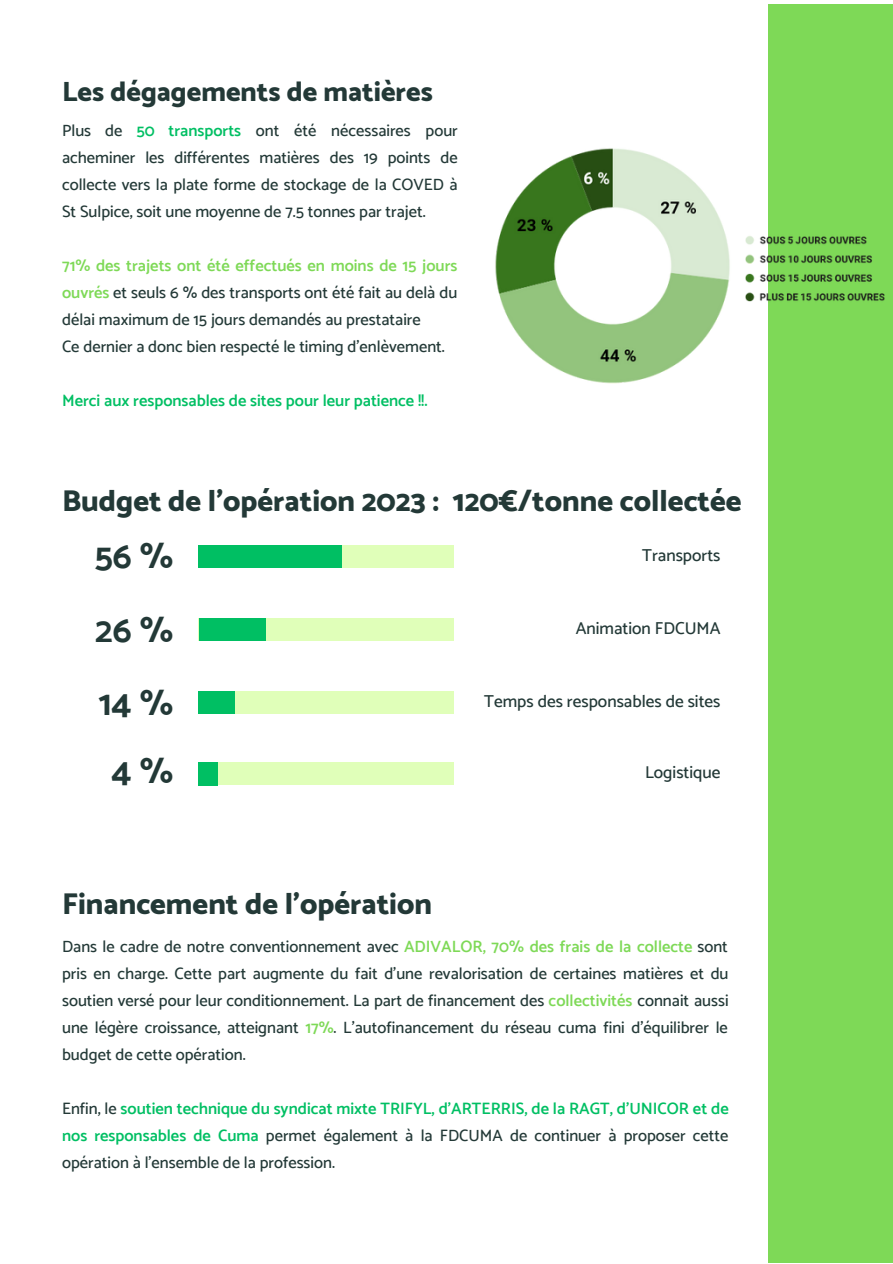
<style>
.page{position:relative;width:893px;height:1264px;background:#fff}
.page>*{position:absolute;margin:0;border:0;box-sizing:border-box;transform-origin:0 0}
.t1{font:700 36px "Catamaran";color:#233937}
.t2{font:800 30px "Catamaran";color:#233937}
.t3{font:800 27.75px "Catamaran";color:#233937}
.t4{font:500 17.25px "Catamaran";color:#233937}
.t5{font:500 16.5px/27px "Catamaran";color:#233937;text-align:justify}
.t6{font:600 16.5px "Catamaran";color:#00bf63}
.s1{font-weight:600;color:#00bf63}
.s2{font-weight:600;color:#7ed957}
</style>
<div class="page">
<div style="left:768px;top:4px;width:124px;height:1258px;background:#7ed957"></div>
<img style="left:495px;top:148px;width:390px;height:236px">
<div style="left:199px;top:545px;width:255px;height:23px;background:#e0ffb9"></div>
<div style="left:199px;top:618px;width:255px;height:23px;background:#e0ffb9"></div>
<div style="left:199px;top:691px;width:255px;height:23px;background:#e0ffb9"></div>
<div style="left:199px;top:545px;width:142px;height:23px;background:#00bf63"></div>
<div style="left:199px;top:618px;width:66px;height:23px;background:#00bf63"></div>
<div style="left:199px;top:691px;width:35px;height:23px;background:#00bf63"></div>
<div style="left:199px;top:762px;width:255px;height:23px;background:#e0ffb9"></div>
<div style="left:199px;top:762px;width:19px;height:23px;background:#00bf63"></div>
<p class="t3" style="left:62px;top:75px;width:372px">Les dégagements de matières</p>
<p class="t5" style="left:62px;top:117px;width:397px">Plus de <span class="s1">50 transports</span> ont été nécessaires pour acheminer les différentes matières des 19 points de collecte vers la plate forme de stockage de la COVED à St Sulpice, soit une moyenne de 7.5 tonnes par trajet.</p>
<p class="t5" style="left:62px;top:252px;width:397px"><span class="s2">71% des trajets ont été effectués en moins de 15 jours ouvrés</span> et seuls 6 % des transports ont été fait au delà du délai maximum de 15 jours demandés au prestataire</p>
<p class="t5" style="left:62px;top:333px;width:384px">Ce dernier a donc bien respecté le timing d'enlèvement.</p>
<p class="t6" style="left:62px;top:391px;width:367px">Merci aux responsables de sites pour leur patience !!.</p>
<p class="t2" style="left:62px;top:483px;width:681px">Budget de l'opération 2023 : 120€/tonne collectée</p>
<p class="t1" style="left:94px;top:534px;width:80px">56 %</p>
<p class="t1" style="left:95px;top:608px;width:80px">26 %</p>
<p class="t4" style="left:642px;top:545px;width:80px">Transports</p>
<p class="t4" style="left:575px;top:618px;width:146px">Animation FDCUMA</p>
<p class="t1" style="left:98px;top:681px;width:76px">14 %</p>
<p class="t4" style="left:484px;top:690px;width:238px">Temps des responsables de sites</p>
<p class="t1" style="left:112px;top:749px;width:63px">4%</p>
<p class="t4" style="left:645px;top:761px;width:77px">Logistique</p>
<p class="t2" style="left:62px;top:885px;width:371px">Financement de l'opération</p>
<p class="t5" style="left:62px;top:933px;width:668px">Dans le cadre de notre conventionnement avec <span class="s2">ADIVALOR, 70% des frais de la collecte</span> sont pris en charge. Cette part augmente du fait d’une revalorisation de certaines matières et du soutien versé pour leur conditionnement. La part de financement des <span class="s2">collectivités</span> connait aussi une légère croissance, atteignant <span class="s2">17%</span>. L'autofinancement du réseau cuma fini d'équilibrer le budget de cette opération.</p>
<p class="t5" style="left:62px;top:1094px;width:668px">Enfin, le <span class="s1">soutien technique du syndicat mixte TRIFYL, d'ARTERRIS, de la RAGT, d'UNICOR et de nos responsables de Cuma</span> permet également à la FDCUMA de continuer à proposer cette opération à l’ensemble de la profession.</p>
</div>
